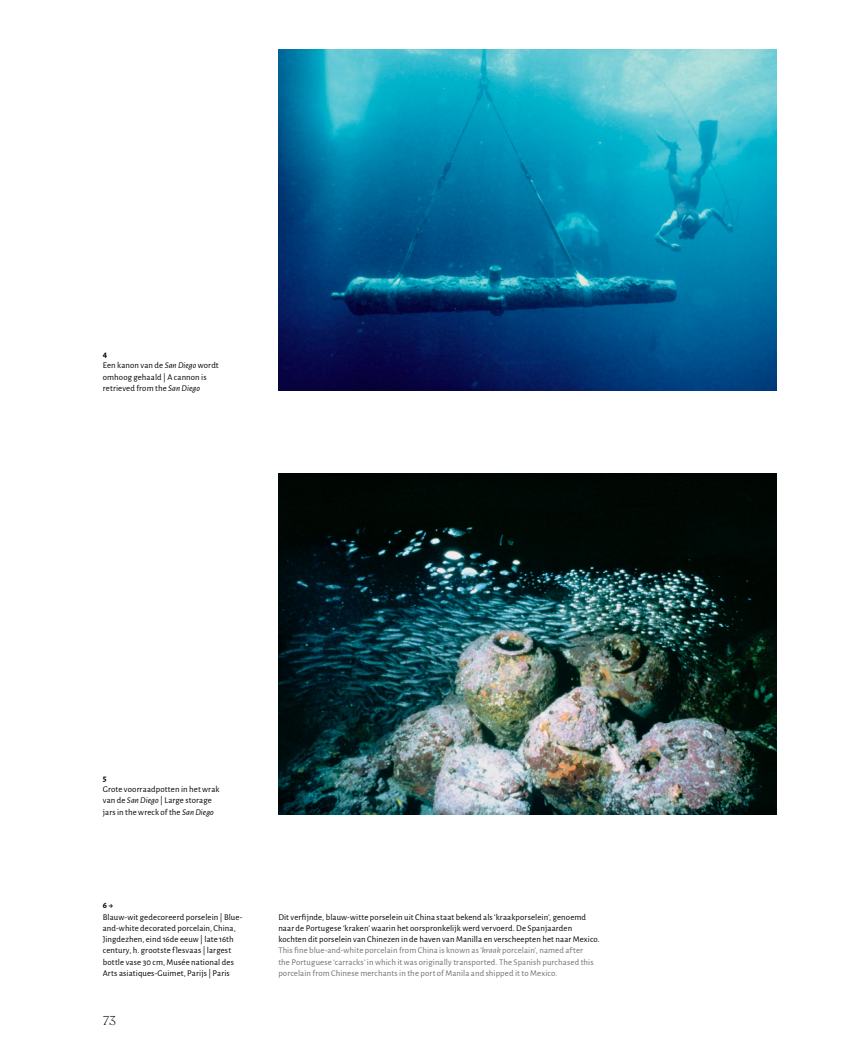
<style>
.page{position:relative;width:851px;height:1063px;background:#fff}
.page>*{position:absolute;margin:0;border:0;box-sizing:border-box;transform-origin:0 0}
.t1{font:300 12.5px "Zangezi 06";color:#000}
.t2{font:8.75px/11.2px "Alegreya Sans";letter-spacing:.015em;color:#000}
.t3{font:700 8.75px "Alegreya Sans";color:#000}
.s1{font-weight:700}
.s2{font-style:italic}
.s3{color:#706f6f}
.s4{font-style:italic;color:#706f6f}
</style>
<div class="page">
<img style="left:278px;top:50px;width:498px;height:341px">
<img style="left:278px;top:473px;width:498px;height:342px">
<p class="t2" style="left:103px;top:348px;width:117px"><span class="s1">4<br></span>Een kanon van de <span class="s2">San Diego</span> wordt omhoog gehaald | A cannon is retrieved from the <span class="s2">San Diego</span></p>
<p class="t3" style="left:103px;top:772px;width:5px">5</p>
<p class="t2" style="left:103px;top:783px;width:118px">Grote voorraadpotten in het wrak van de <span class="s2">San Diego</span> | Large storage jars in the wreck of the <span class="s2">San Diego</span></p>
<p class="t3" style="left:103px;top:899px;width:12px">6 →</p>
<p class="t2" style="left:103px;top:911px;width:141px">Blauw-wit gedecoreerd porselein | Blue&shy;and-white decorated porcelain, China, Jingdezhen, eind 16de eeuw | late 16th century, h. grootste flesvaas | largest bottle vase 30 cm, Musée national des Arts asiatiques-Guimet, Parijs | Paris</p>
<p class="t2" style="left:278px;top:911px;width:323px">Dit verfijnde, blauw-witte porselein uit China staat bekend als ‘kraakporselein’, genoemd naar de Portugese ‘kraken’ waarin het oorspronkelijk werd vervoerd. De Spanjaarden kochten dit porselein van Chinezen in de haven van Manilla en verscheepten het naar Mexico.<br><span class="s3">This fine blue-and-white porcelain from China is known as ‘</span><span class="s4">kraak</span> <span class="s3">porcelain’, named after<br>the Portuguese ‘carracks’ in which it was originally transported. The Spanish purchased this porcelain from Chinese merchants in the port of Manila and shipped it to Mexico.</span></p>
<h1 class="t1" style="left:103px;top:1012px;width:15px">73</h1>
</div>
